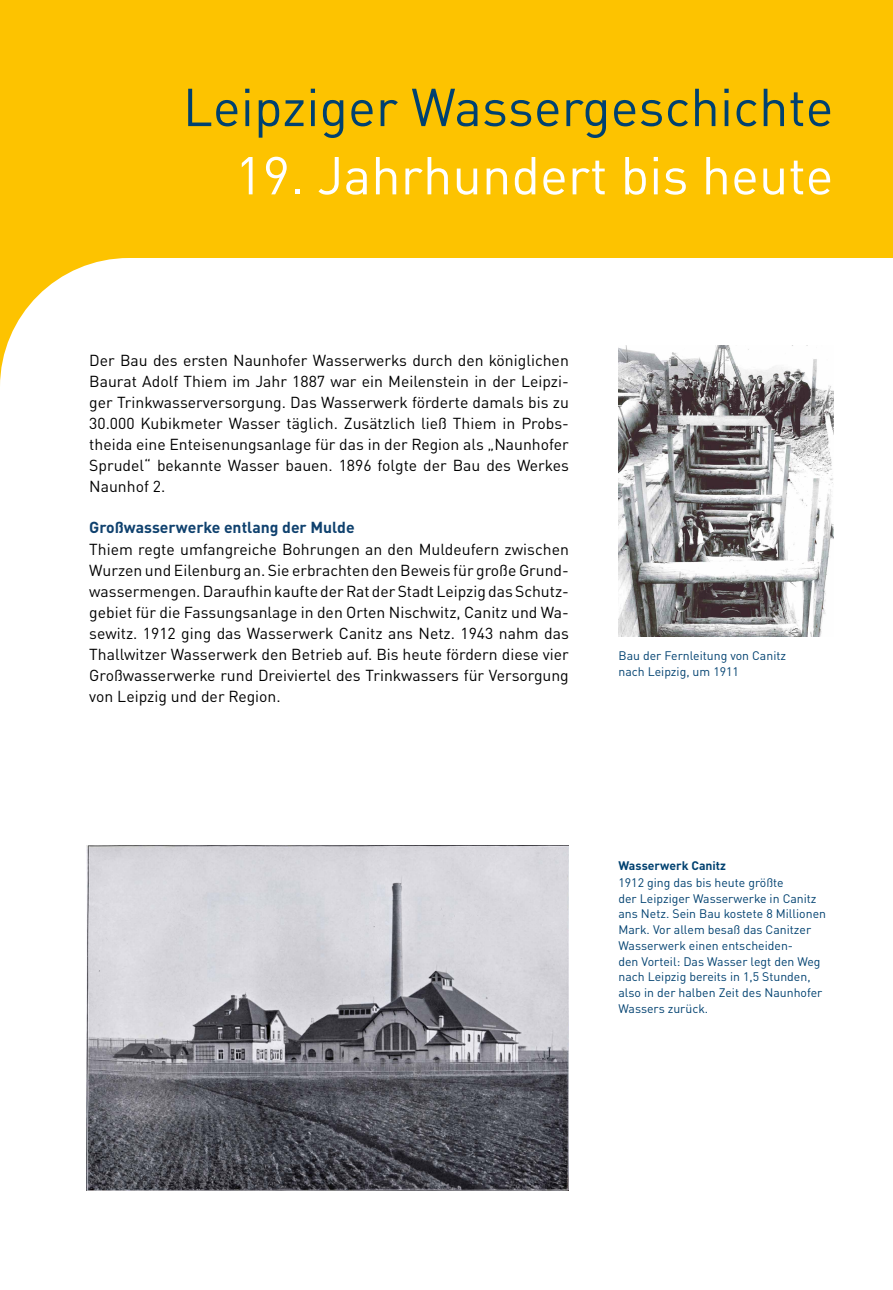
<style>
.page{position:relative;width:893px;height:1290px;background:#fff}
.page>*{position:absolute;margin:0;border:0;box-sizing:border-box;transform-origin:0 0}
.t1{font:52.5px "DIN Pro";color:#004170}
.t2{font:52.5px "DIN Pro";color:#fff}
.t3{font:15.75px/21px "DIN Pro";color:#000;text-align:justify}
.t4{font:700 15.75px "DIN Pro";color:#0f416e}
.t5{font:12.25px/15.7px "DIN Pro";color:#004170}
.t6{font:700 12.25px "DIN Pro";color:#004170}
</style>
<div class="page">
<svg style="left:0;top:0;width:893px;height:384px;fill:#fdc300"></svg>
<img style="left:618px;top:345px;width:215px;height:292px">
<img style="left:87px;top:845px;width:482px;height:346px">
<h1 class="t1" style="left:183px;top:67px;width:652px">Leipziger Wassergeschichte</h1>
<h1 class="t2" style="left:235px;top:135px;width:600px">19. Jahrhundert bis heute</h1>
<p class="t3" style="left:89px;top:349px;width:481px">Der Bau des ersten Naunhofer Wasserwerks durch den königlichen Baurat Adolf Thiem im Jahr 1887 war ein Meilenstein in der Leipzi&shy;ger Trinkwasserversorgung. Das Wasserwerk förderte damals bis zu 30.000 Kubikmeter Wasser täglich. Zusätzlich ließ Thiem in Probs&shy;theida eine Enteisenungsanlage für das in der Region als „Naunhofer Sprudel“ bekannte Wasser bauen. 1896 folgte der Bau des Werkes Naunhof 2.</p>
<p class="t4" style="left:89px;top:514px;width:267px">Großwasserwerke entlang der Mulde</p>
<p class="t3" style="left:89px;top:538px;width:481px">Thiem regte umfangreiche Bohrungen an den Muldeufern zwischen Wurzen und Eilenburg an. Sie erbrachten den Beweis für große Grund&shy;wassermengen. Daraufhin kaufte der Rat der Stadt Leipzig das Schutz&shy;gebiet für die Fassungsanlage in den Orten Nischwitz, Canitz und Wa&shy;sewitz. 1912 ging das Wasserwerk Canitz ans Netz. 1943 nahm das Thallwitzer Wasserwerk den Betrieb auf. Bis heute fördern diese vier Großwasserwerke rund Dreiviertel des Trinkwassers für Versorgung von Leipzig und der Region.</p>
<p class="t5" style="left:618px;top:647px;width:169px">Bau der Fernleitung von Canitz nach Leipzig, um 1911</p>
<p class="t6" style="left:618px;top:856px;width:109px">Wasserwerk Canitz</p>
<p class="t5" style="left:618px;top:874px;width:209px">1912 ging das bis heute größte<br>der Leipziger Wasserwerke in Canitz ans Netz. Sein Bau kostete 8 Millionen<br>Mark. Vor allem besaß das Canitzer<br>Wasserwerk einen entscheiden--<br>den Vorteil: Das Wasser legt den Weg nach Leipzig bereits in 1,5 Stunden, also in der halben Zeit des Naunhofer<br>Wassers zurück.</p>
</div>
